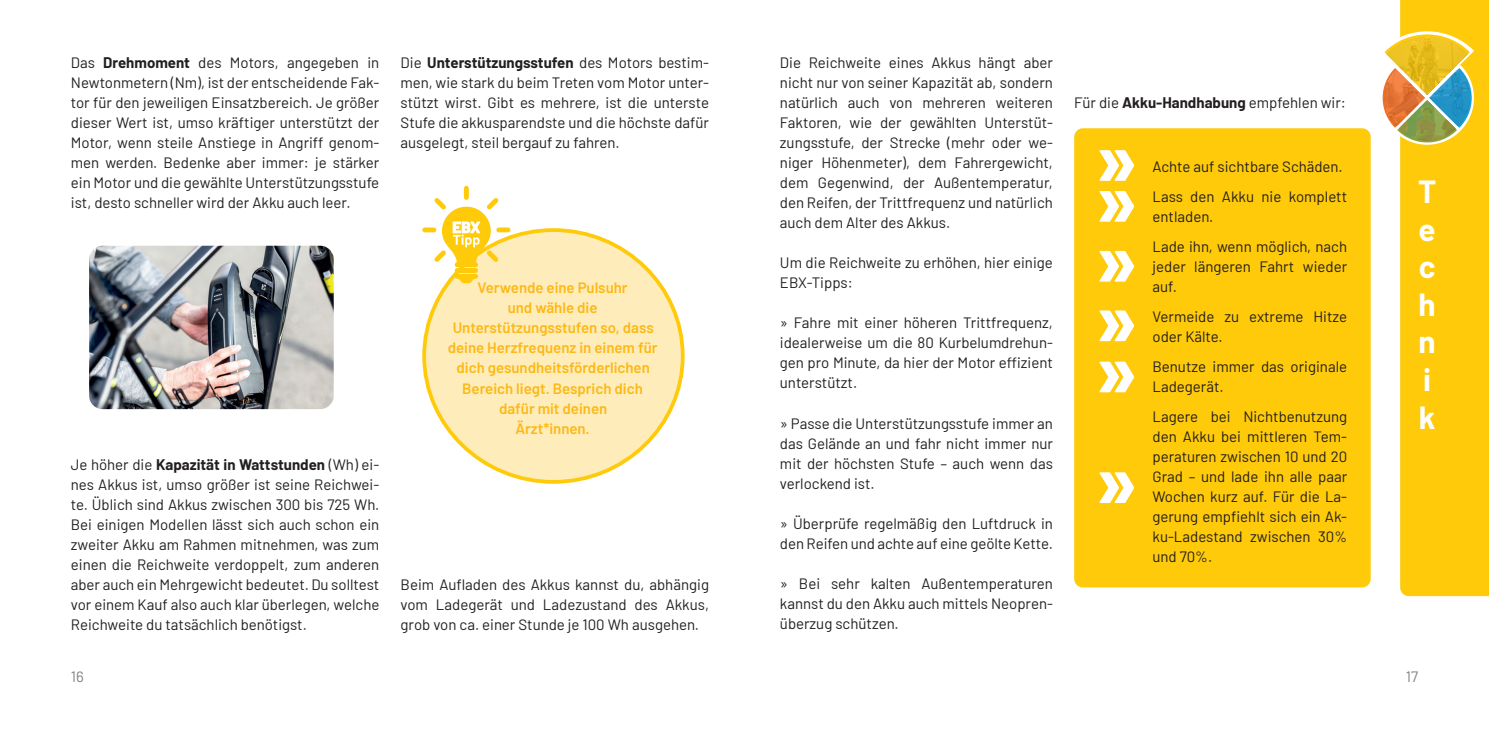
<style>
.page{position:relative;width:1489px;height:745px;background:#fff}
.page>*{position:absolute;margin:0;border:0;box-sizing:border-box;transform-origin:0 0}
.t1{font:700 31.25px/37.5px "Barlow";color:#fff}
.t2{font:15px/20px "Barlow";color:#231f20;text-align:justify}
.t3{font:600 15px/20px "Barlow";color:#fcb814;text-align:center}
.t4{font:15px "Barlow";color:#808285}
.s1{font-weight:700}
</style>
<div class="page">
<div style="left:424px;top:230px;width:258px;height:251px;background:#feedbb;border-radius:50%"></div>
<svg style="left:422px;top:186px;width:88px;height:97px"></svg>
<img style="left:89px;top:245px;width:245px;height:164px">
<div style="left:1074px;top:128px;width:296px;height:459px;background:#feca0a;border-radius:9px"></div>
<svg style="left:1099px;top:150px;width:35px;height:31px"></svg>
<svg style="left:1099px;top:191px;width:35px;height:30px"></svg>
<svg style="left:1099px;top:251px;width:35px;height:30px"></svg>
<svg style="left:1099px;top:310px;width:35px;height:31px"></svg>
<svg style="left:1099px;top:361px;width:35px;height:31px"></svg>
<svg style="left:1099px;top:472px;width:35px;height:30px"></svg>
<div style="left:1400px;top:0;width:88px;height:595px;background:#feca0a"></div>
<svg style="left:1382px;top:31px;width:91px;height:111px"></svg>
<p class="t2" style="left:71px;top:52px;width:310px">Das <span class="s1">Drehmoment</span> des Motors, angegeben in Newtonmetern (Nm), ist der entscheidende Fak&shy;tor für den jeweiligen Einsatzbereich. Je größer dieser Wert ist, umso kräftiger unterstützt der Motor, wenn steile Anstiege in Angriff genom&shy;men werden. Bedenke aber immer: je stärker ein Motor und die gewählte Unterstützungsstufe ist, desto schneller wird der Akku auch leer.</p>
<p class="t2" style="left:400px;top:52px;width:310px">Die <span class="s1">Unterstützungsstufen</span> des Motors bestim&shy;men, wie stark du beim Treten vom Motor unter&shy;stützt wirst. Gibt es mehrere, ist die unterste Stufe die akkusparendste und die höchste dafür ausgelegt, steil bergauf zu fahren.</p>
<p class="t2" style="left:71px;top:453px;width:310px">Je höher die <span class="s1">Kapazität in Wattstunden</span> (Wh) ei&shy;nes Akkus ist, umso größer ist seine Reichwei&shy;te. Üblich sind Akkus zwischen 300 bis 725 Wh.<br>Bei einigen Modellen lässt sich auch schon ein zweiter Akku am Rahmen mitnehmen, was zum einen die Reichweite verdoppelt, zum anderen aber auch ein Mehrgewicht bedeutet. Du solltest vor einem Kauf also auch klar überlegen, welche Reichweite du tatsächlich benötigst.</p>
<p class="t3" style="left:447px;top:276px;width:211px">Verwende eine Pulsuhr<br>und wähle die<br>Unterstützungsstufen so, dass deine Herzfrequenz in einem für dich gesundheitsförderlichen<br>Bereich liegt. Besprich dich dafür mit deinen<br>Ärzt*innen.</p>
<p class="t2" style="left:400px;top:573px;width:310px">Beim Aufladen des Akkus kannst du, abhängig vom Ladegerät und Ladezustand des Akkus, grob von ca. einer Stunde je 100 Wh ausgehen.</p>
<p class="t2" style="left:780px;top:51px;width:274px">Die Reichweite eines Akkus hängt aber nicht nur von seiner Kapazität ab, sondern natürlich auch von mehreren weiteren Faktoren, wie der gewählten Unterstüt&shy;zungsstufe, der Strecke (mehr oder we&shy;niger Höhenmeter), dem Fahrergewicht, dem Gegenwind, der Außentemperatur, den Reifen, der Trittfrequenz und natürlich auch dem Alter des Akkus.</p>
<p class="t2" style="left:780px;top:251px;width:274px">Um die Reichweite zu erhöhen, hier einige<br>EBX-Tipps:</p>
<p class="t2" style="left:780px;top:311px;width:274px">» Fahre mit einer höheren Trittfrequenz, idealerweise um die 80 Kurbelumdrehun&shy;gen pro Minute, da hier der Motor effizient unterstützt.</p>
<p class="t2" style="left:780px;top:411px;width:274px">» Passe die Unterstützungsstufe immer an das Gelände an und fahr nicht immer nur mit der höchsten Stufe – auch wenn das verlockend ist.</p>
<p class="t2" style="left:780px;top:511px;width:274px">» Überprüfe regelmäßig den Luftdruck in den Reifen und achte auf eine geölte Kette.</p>
<p class="t2" style="left:780px;top:571px;width:274px">» Bei sehr kalten Außentemperaturen kannst du den Akku auch mittels Neopren&shy;überzug schützen.</p>
<p class="t2" style="left:1074px;top:91px;width:273px">Für die <span class="s1">Akku-Handhabung</span> empfehlen wir:</p>
<p class="t2" style="left:1152px;top:150px;width:196px;line-height:30px">Achte auf sichtbare Schäden.<br>Lass den Akku nie komplett</p>
<p class="t2" style="left:1152px;top:200px;width:196px;line-height:30px">entladen.<br>Lade ihn, wenn möglich, nach</p>
<p class="t2" style="left:1152px;top:255px;width:196px">jeder längeren Fahrt wieder auf.</p>
<p class="t2" style="left:1152px;top:305px;width:196px">Vermeide zu extreme Hitze oder Kälte.</p>
<p class="t2" style="left:1152px;top:355px;width:196px">Benutze immer das originale<br>Ladegerät.</p>
<p class="t2" style="left:1152px;top:405px;width:196px">Lagere bei Nichtbenutzung den Akku bei mittleren Tem&shy;peraturen zwischen 10 und 20<br>Grad – und lade ihn alle paar Wochen kurz auf. Für die La&shy;gerung empfiehlt sich ein Ak&shy;ku-Ladestand zwischen 30% und 70%.</p>
<h1 class="t1" style="left:1417px;top:171px;width:20px">T e c h n i k</h1>
<p class="t4" style="left:71px;top:665px;width:14px">16</p>
<p class="t4" style="left:1405px;top:665px;width:14px">17</p>
</div>
